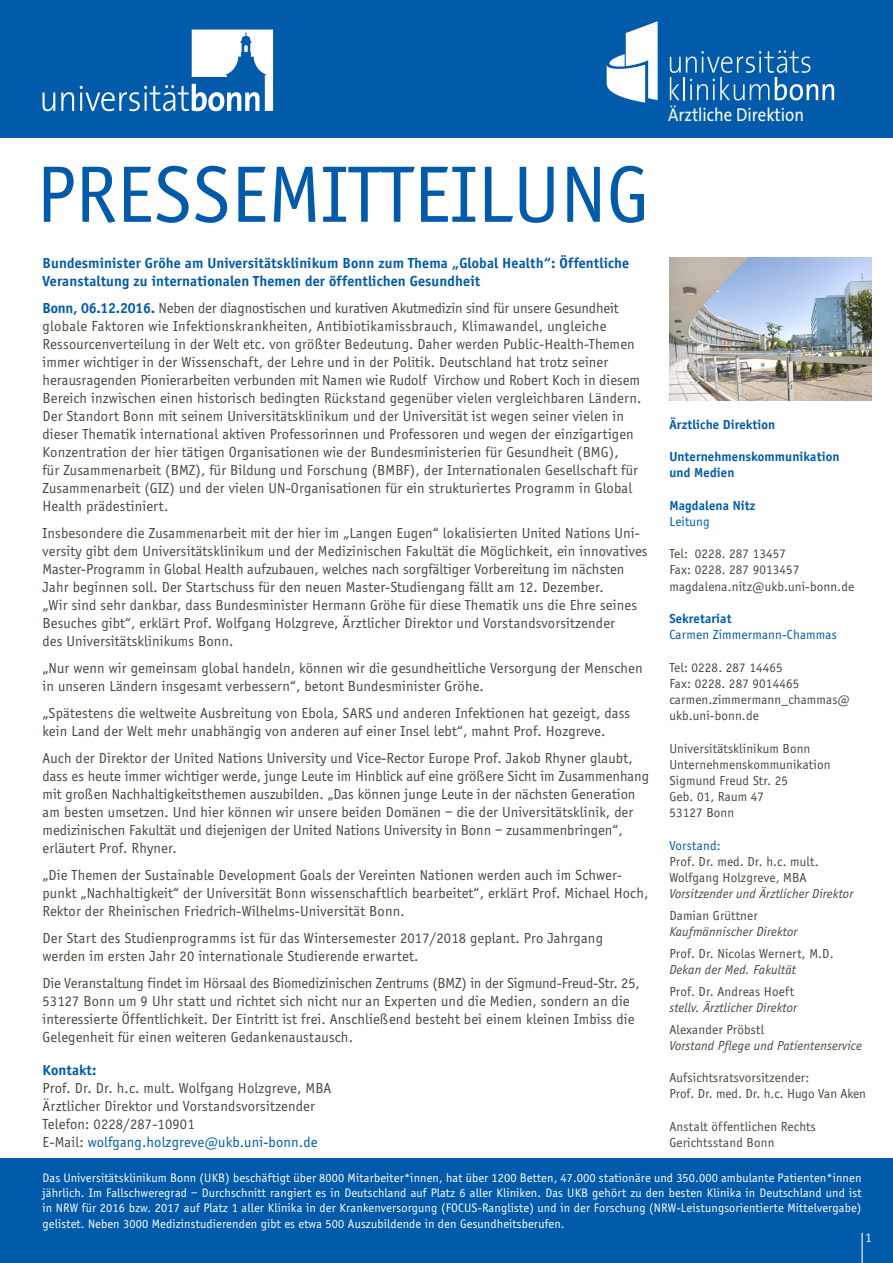
<style>
.page{position:relative;width:893px;height:1263px;background:#fff}
.page>*{position:absolute;margin:0;border:0;box-sizing:border-box;transform-origin:0 0}
.t1{font:82.5px "Officina Sans EF";color:#015aaa}
.t2{font:18.6px "The Sans Os F";color:#fff;scale:.9 1}
.t3{font:15px/18px "Officina Sans EF";letter-spacing:.01em;color:#434c3d}
.t4{font:700 15px/18px "Officina Sans EF";letter-spacing:.01em;color:#015aaa}
.t5{font:13.5px/16.2px "Officina Sans EF";letter-spacing:.01em;color:#434c3d}
.t6{font:italic 13.5px "Officina Sans EF";letter-spacing:.01em;color:#434c3d}
.t7{font:700 13.5px/16.2px "Officina Sans EF";letter-spacing:.01em;color:#015aaa}
.t8{font:13.5px "Officina Sans EF";letter-spacing:.01em;color:#015aaa}
.t9{font:13.5px "Officina Sans EF";color:#fff}
.t10{font:12.75px/15.3px "Officina Sans EF";letter-spacing:.01em;color:#fff;text-align:justify}
.s1{font-weight:700;color:#015aaa}
.s2{color:#015aaa}
</style>
<div class="page">
<div style="left:0;top:0;width:893px;height:137px;background:#015aaa"></div>
<div style="left:0;top:1158px;width:893px;height:105px;background:#015aaa"></div>
<svg style="left:670px;top:50px;width:164px;height:50px"></svg>
<svg style="left:607px;top:21px;width:51px;height:82px"></svg>
<hr style="left:861px;top:1233px;width:2px;height:30px;background:#fff">
<img style="left:669px;top:257px;width:203px;height:143px">
<svg style="left:43px;top:93px;width:12px;height:18px"></svg>
<svg style="left:61px;top:92px;width:13px;height:19px"></svg>
<svg style="left:80px;top:30px;width:193px;height:81px"></svg>
<h1 class="t1" style="left:36px;top:148px;width:615px">PRESSEMITTEILUNG</h1>
<p class="t4" style="left:43px;top:254px;width:588px">Bundesminister Gröhe am Universitätsklinikum Bonn zum Thema „Global Health“: Öffentliche<br>Veranstaltung zu internationalen Themen der öffentlichen Gesundheit</p>
<p class="t3" style="left:43px;top:299px;width:600px"><span class="s1">Bonn, 06.12.2016.</span> Neben der diagnostischen und kurativen Akutmedizin sind für unsere Gesundheit globale Faktoren wie Infektionskrankheiten, Antibiotikamissbrauch, Klimawandel, ungleiche Ressourcenverteilung in der Welt etc. von größter Bedeutung. Daher werden Public-Health-Themen immer wichtiger in der Wissenschaft, der Lehre und in der Politik. Deutschland hat trotz seiner herausragenden Pionierarbeiten verbunden mit Namen wie Rudolf Virchow und Robert Koch in diesem Bereich inzwischen einen historisch bedingten Rückstand gegenüber vielen vergleichbaren Ländern.<br>Der Standort Bonn mit seinem Universitätsklinikum und der Universität ist wegen seiner vielen in dieser Thematik international aktiven Professorinnen und Professoren und wegen der einzigartigen Konzentration der hier tätigen Organisationen wie der Bundesministerien für Gesundheit (BMG),<br>für Zusammenarbeit (BMZ), für Bildung und Forschung (BMBF), der Internationalen Gesellschaft für Zusammenarbeit (GIZ) und der vielen UN-Organisationen für ein strukturiertes Programm in Global Health prädestiniert.</p>
<p class="t3" style="left:43px;top:524px;width:607px">Insbesondere die Zusammenarbeit mit der hier im „Langen Eugen“ lokalisierten United Nations Uni&shy;versity gibt dem Universitätsklinikum und der Medizinischen Fakultät die Möglichkeit, ein innovatives Master-Programm in Global Health aufzubauen, welches nach sorgfältiger Vorbereitung im nächsten Jahr beginnen soll. Der Startschuss für den neuen Master-Studiengang fällt am 12. Dezember.<br>„Wir sind sehr dankbar, dass Bundesminister Hermann Gröhe für diese Thematik uns die Ehre seines Besuches gibt“, erklärt Prof. Wolfgang Holzgreve, Ärztlicher Direktor und Vorstandsvorsitzender<br>des Universitätsklinikums Bonn.</p>
<p class="t3" style="left:43px;top:659px;width:602px">„Nur wenn wir gemeinsam global handeln, können wir die gesundheitliche Versorgung der Menschen in unseren Ländern insgesamt verbessern“, betont Bundesminister Gröhe.</p>
<p class="t3" style="left:43px;top:704px;width:589px">„Spätestens die weltweite Ausbreitung von Ebola, SARS und anderen Infektionen hat gezeigt, dass kein Land der Welt mehr unabhängig von anderen auf einer Insel lebt“, mahnt Prof. Hozgreve.</p>
<p class="t3" style="left:43px;top:749px;width:608px">Auch der Direktor der United Nations University und Vice-Rector Europe Prof. Jakob Rhyner glaubt, dass es heute immer wichtiger werde, junge Leute im Hinblick auf eine größere Sicht im Zusammenhang mit großen Nachhaltigkeitsthemen auszubilden. „Das können junge Leute in der nächsten Generation am besten umsetzen. Und hier können wir unsere beiden Domänen – die der Universitätsklinik, der medizinischen Fakultät und diejenigen der United Nations University in Bonn – zusammenbringen“, erläutert Prof. Rhyner.</p>
<p class="t3" style="left:43px;top:866px;width:607px">„Die Themen der Sustainable Development Goals der Vereinten Nationen werden auch im Schwer&shy;punkt „Nachhaltigkeit“ der Universität Bonn wissenschaftlich bearbeitet“, erklärt Prof. Michael Hoch,<br>Rektor der Rheinischen Friedrich-Wilhelms-Universität Bonn.</p>
<p class="t3" style="left:43px;top:929px;width:562px">Der Start des Studienprogramms ist für das Wintersemester 2017/2018 geplant. Pro Jahrgang werden im ersten Jahr 20 internationale Studierende erwartet.</p>
<p class="t3" style="left:43px;top:974px;width:599px">Die Veranstaltung findet im Hörsaal des Biomedizinischen Zentrums (BMZ) in der Sigmund-Freud-Str. 25, 53127 Bonn um 9 Uhr statt und richtet sich nicht nur an Experten und die Medien, sondern an die interessierte Öffentlichkeit. Der Eintritt ist frei. Anschließend besteht bei einem kleinen Imbiss die Gelegenheit für einen weiteren Gedankenaustausch.</p>
<p class="t4" style="left:43px;top:1061px;width:55px">Kontakt:</p>
<p class="t3" style="left:43px;top:1079px;width:290px">Prof. Dr. Dr. h.c. mult. Wolfgang Holzgreve, MBA Ärztlicher Direktor und Vorstandsvorsitzender Telefon: 0228/287-10901<br>E-Mail: <span class="s2">wolfgang.holzgreve@ukb.uni-bonn.de</span></p>
<p class="t2" style="left:668px;top:103px;width:152px">Ärztliche Direktion</p>
<p class="t7" style="left:669px;top:416px;width:107px">Ärztliche Direktion</p>
<p class="t7" style="left:669px;top:448px;width:172px">Unternehmenskommunikation und Medien</p>
<p class="t7" style="left:669px;top:497px;width:88px">Magdalena Nitz</p>
<p class="t8" style="left:669px;top:514px;width:42px">Leitung</p>
<p class="t5" style="left:669px;top:546px;width:186px">Tel: 0228. 287 13457<br>Fax: 0228. 287 9013457 magdalena.nitz@ukb.uni-bonn.de</p>
<p class="t7" style="left:669px;top:610px;width:64px">Sekretariat</p>
<p class="t8" style="left:669px;top:627px;width:169px">Carmen Zimmermann-Chammas</p>
<p class="t5" style="left:669px;top:659px;width:182px">Tel: 0228. 287 14465<br>Fax: 0228. 287 9014465 carmen.zimmermann_chammas@ ukb.uni-bonn.de</p>
<p class="t5" style="left:669px;top:740px;width:163px">Universitätsklinikum Bonn<br>Unternehmenskommunikation<br>Sigmund Freud Str. 25<br>Geb. 01, Raum 47<br>53127 Bonn</p>
<p class="t8" style="left:669px;top:838px;width:53px">Vorstand:</p>
<p class="t5" style="left:669px;top:854px;width:151px">Prof. Dr. med. Dr. h.c. mult.<br>Wolfgang Holzgreve, MBA</p>
<p class="t6" style="left:669px;top:887px;width:185px">Vorsitzender und Ärztlicher Direktor</p>
<p class="t5" style="left:669px;top:908px;width:90px">Damian Grüttner</p>
<p class="t6" style="left:669px;top:924px;width:130px">Kaufmännischer Direktor</p>
<p class="t5" style="left:669px;top:945px;width:166px">Prof. Dr. Nicolas Wernert, M.D.</p>
<p class="t6" style="left:669px;top:962px;width:128px">Dekan der Med. Fakultät</p>
<p class="t5" style="left:669px;top:983px;width:126px">Prof. Dr. Andreas Hoeft</p>
<p class="t6" style="left:669px;top:1000px;width:129px">stellv. Ärztlicher Direktor</p>
<p class="t5" style="left:669px;top:1021px;width:96px">Alexander Pröbstl</p>
<p class="t6" style="left:669px;top:1038px;width:194px">Vorstand Pflege und Patientenservice</p>
<p class="t5" style="left:669px;top:1070px;width:198px">Aufsichtsratsvorsitzender:<br>Prof. Dr. med. Dr. h.c. Hugo Van Aken</p>
<p class="t5" style="left:669px;top:1118px;width:148px">Anstalt öffentlichen Rechts<br>Gerichtsstand Bonn</p>
<p class="t10" style="left:43px;top:1170px;width:821px">Das Universitätsklinikum Bonn (UKB) beschäftigt über 8000 Mitarbeiter*innen, hat über 1200 Betten, 47.000 stationäre und 350.000 ambulante Patienten*innen jährlich. Im Fallschweregrad – Durchschnitt rangiert es in Deutschland auf Platz 6 aller Kliniken. Das UKB gehört zu den besten Klinika in Deutschland und ist in NRW für 2016 bzw. 2017 auf Platz 1 aller Klinika in der Krankenversorgung (FOCUS-Rangliste) und in der Forschung (NRW-Leistungsorientierte Mittelvergabe) gelistet. Neben 3000 Medizinstudierenden gibt es etwa 500 Auszubildende in den Gesundheitsberufen.</p>
<p class="t9" style="left:865px;top:1230px;width:8px">1</p>
</div>
